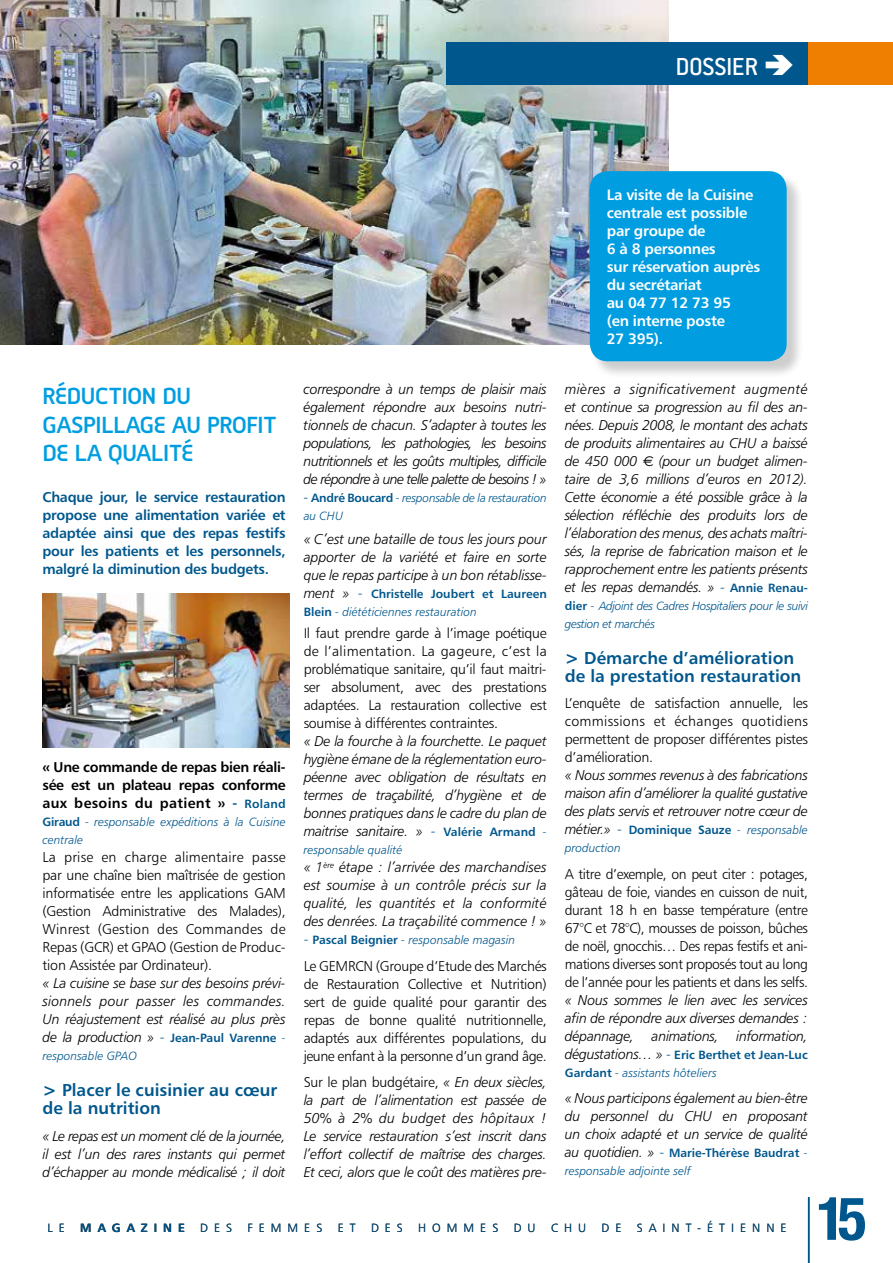
<style>
.page{position:relative;width:893px;height:1263px;background:#fff}
.page>*{position:absolute;margin:0;border:0;box-sizing:border-box;transform-origin:0 0}
.t1{font:700 condensed 60px "Helvetica Neue";color:#00578d}
.t2{font:500 28.5px "Conduit ITC";color:#fff}
.t3{font:500 27px "Conduit ITC";letter-spacing:-.015em;color:#fff}
.t4{font:700 24px "Mic 32";letter-spacing:-.015em;color:#009ee0}
.t5{font:17.25px/18px "Humanist 777 BT Bold B";color:#00578d}
.t6{font:15px/18px "Humanist 777 BT Bold B";letter-spacing:-.02em;color:#fff}
.t7{font:14.25px/18px "Humanist 777 BT Light Italic B";letter-spacing:-.02em;color:#000;text-align:justify}
.t8{font:14.25px/18px "Humanist 777 BT Light B";letter-spacing:-.02em;color:#000;text-align:justify}
.t9{font:14.25px/18px "Humanist 777 BT Bold B";letter-spacing:-.02em;color:#00578d;text-align:justify}
.t10{font:14.25px/18px "Humanist 777 BT Bold B";letter-spacing:-.02em;color:#000;text-align:justify}
.t11{font:12px/18px "Humanist 777 BT Light Italic B";color:#00578d}
.t12{font:12px "Humanist 777 BT Bold B";color:#00578d}
.t13{font:12px/18px "Humanist 777 BT Light Italic B";letter-spacing:-.03em;color:#00578d}
.t14{font:12px/18px "Humanist 777 BT Light Italic B";letter-spacing:-.02em;color:#00578d}
.t15{font:12px "Humanist 777 BT Light B";letter-spacing:.5em;color:#00578d}
.t16{font:12px "Humanist 777 BT Bold B";letter-spacing:.5em;color:#00578d}
.s1{color:#00578d}
.s2{font-size:12px;color:#00578d}
.s3{font-family:"Humanist 777 BT Bold B"}
.s4{font-family:"Humanist 777 BT Light Italic B";font-size:14.25px;color:#000}
.s5{font-family:"Humanist 777 BT Light Italic B";font-size:14.25px}
.s6{font-family:"Humanist 777 BT Light Italic B"}
.s7{font-family:"Humanist 777 BT Light B";font-size:14.25px}
.s8{font-family:"Humanist 777 BT Bold B";font-size:12px;color:#00578d}
.s9{font-family:"Euro Sans"}
.s10{font-family:"Humanist 777 BT Light B";color:#00578d}
</style>
<div class="page">
<img style="left:0;top:0;width:669px;height:344px">
<div style="left:808px;top:43px;width:85px;height:42px;background:#ee7f00"></div>
<div style="left:446px;top:43px;width:362px;height:42px;background:#00578d"></div>
<hr style="left:808px;top:1197px;width:1px;height:66px;background:#00578d">
<div style="left:591px;top:172px;width:213px;height:207px;background:#000;opacity:.2"></div>
<div style="left:590px;top:171px;width:197px;height:190px;background:#009ee0;border-radius:18px"></div>
<img style="left:43px;top:593px;width:247px;height:154px">
<h2 class="t2" style="left:673px;top:50px;width:33px">E-SANTÉ</h2>
<h3 class="t3" style="left:676px;top:51px;width:84px">DOSSIER</h3>
<p class="t6" style="left:607px;top:186px;width:155px">La visite de la Cuisine centrale est possible par groupe de<br>6 à 8 personnes<br>sur réservation auprès du secrétariat<br>au 04 77 12 73 95<br>(en interne poste<br>27 395).</p>
<h3 class="t4" style="left:43px;top:381px;width:14px">Réduc</h3>
<h3 class="t4" style="left:108px;top:381px;width:68px">tion du</h3>
<h3 class="t4" style="left:43px;top:410px;width:27px">gaspilla</h3>
<h3 class="t4" style="left:140px;top:410px;width:139px">ge au profit</h3>
<h3 class="t4" style="left:43px;top:439px;width:92px">de la quali</h3>
<h3 class="t4" style="left:169px;top:439px;width:24px">té</h3>
<p class="t9" style="left:43px;top:488px;width:245px">Chaque jour, le service restauration propose une alimentation variée et adaptée ainsi que des repas festifs pour les patients et les personnels, malgré la diminution des budgets.</p>
<p class="t10" style="left:43px;top:758px;width:245px">« Une commande de repas bien réali&shy;sée est un plateau repas conforme aux besoins du patient » <span class="s1">-</span> <span class="s2">Roland</span></p>
<p class="t11" style="left:43px;top:813px;width:245px"><span class="s3">Giraud</span> - responsable expéditions à la Cuisine centrale</p>
<p class="t8" style="left:43px;top:848px;width:245px">La prise en charge alimentaire passe par une chaîne bien maîtrisée de gestion informatisée entre les applications GAM (Gestion Administrative des Malades), Winrest (Gestion des Commandes de Repas (GCR) et GPAO (Gestion de Produc&shy;tion Assistée par Ordinateur).</p>
<p class="t7" style="left:43px;top:974px;width:245px">« La cuisine se base sur des besoins prévi&shy;sionnels pour passer les commandes.<br>Un réajustement est réalisé au plus près</p>
<p class="t12" style="left:43px;top:1030px;width:245px"><span class="s4">de la production »</span> <span class="s5">-</span> Jean-Paul Varenne <span class="s6">-</span></p>
<p class="t11" style="left:43px;top:1047px;width:96px">responsable GPAO</p>
<p class="t5" style="left:43px;top:1081px;width:236px">&gt; Placer le cuisinier au cœur de la nutrition</p>
<p class="t7" style="left:43px;top:1126px;width:245px">« Le repas est un moment clé de la journée, il est l’un des rares instants qui permet d’échapper au monde médicalisé ; il doit</p>
<p class="t7" style="left:304px;top:379px;width:245px">correspondre à un temps de plaisir mais également répondre aux besoins nutri&shy;tionnels de chacun. S’adapter à toutes les populations, les pathologies, les besoins nutritionnels et les goûts multiples, difficile de répondre à une telle palette de besoins ! »</p>
<p class="t14" style="left:304px;top:488px;width:245px"><span class="s7">-</span> <span class="s3">André Boucard</span> - responsable de la restauration au CHU</p>
<p class="t7" style="left:304px;top:530px;width:245px">« C’est une bataille de tous les jours pour apporter de la variété et faire en sorte que le repas participe à un bon rétablisse-</p>
<p class="t12" style="left:304px;top:586px;width:245px"><span class="s4">ment »</span> <span class="s5">-</span> Christelle Joubert et Laureen</p>
<p class="t11" style="left:304px;top:603px;width:175px"><span class="s3">Blein</span> - diététiciennes restauration</p>
<p class="t8" style="left:304px;top:624px;width:245px">Il faut prendre garde à l’image poétique de l’alimentation. La gageure, c’est la problématique sanitaire, qu’il faut maitri&shy;ser absolument, avec des prestations adaptées. La restauration collective est soumise à différentes contraintes.</p>
<p class="t7" style="left:304px;top:732px;width:245px">« De la fourche à la fourchette. Le paquet hygiène émane de la réglementation euro&shy;péenne avec obligation de résultats en termes de traçabilité, d’hygiène et de bonnes pratiques dans le cadre du plan de maitrise sanitaire. » <span class="s1">-</span> <span class="s8">Valérie Armand</span> <span class="s2">-</span></p>
<p class="t11" style="left:304px;top:841px;width:100px">responsable qualité</p>
<p class="t7" style="left:304px;top:858px;width:245px">« 1<sup>ère</sup> étape : l’arrivée des marchandises est soumise à un contrôle précis sur la qualité, les quantités et la conformité des denrées. La traçabilité commence ! »</p>
<p class="t11" style="left:304px;top:931px;width:213px"><span class="s7">-</span> <span class="s3">Pascal Beignier</span> - responsable magasin</p>
<p class="t8" style="left:304px;top:957px;width:245px">Le GEMRCN (Groupe d’Etude des Marchés de Restauration Collective et Nutrition) sert de guide qualité pour garantir des repas de bonne qualité nutritionnelle, adaptés aux différentes populations, du jeune enfant à la personne d’un grand âge.</p>
<p class="t8" style="left:304px;top:1073px;width:245px">Sur le plan budgétaire, <span class="s6">« En deux siècles,</span></p>
<p class="t7" style="left:304px;top:1091px;width:245px">la part de l’alimentation est passée de 50% à 2% du budget des hôpitaux !<br>Le service restauration s’est inscrit dans l’effort collectif de maîtrise des charges.<br>Et ceci, alors que le coût des matières pre-</p>
<p class="t7" style="left:565px;top:379px;width:245px">mières a significativement augmenté et continue sa progression au fil des an&shy;nées. Depuis 2008, le montant des achats de produits alimentaires au CHU a baissé de 450 000 <span class="s9">€</span> (pour un budget alimen&shy;taire de 3,6 millions d’euros en 2012).<br>Cette économie a été possible grâce à la sélection réfléchie des produits lors de l’élaboration des menus, des achats maîtri&shy;sés, la reprise de fabrication maison et le rapprochement entre les patients présents et les repas demandés. » <span class="s10">-</span> <span class="s8">Annie Renau-</span></p>
<p class="t13" style="left:565px;top:596px;width:245px"><span class="s3">dier</span> - Adjoint des Cadres Hospitaliers pour le suivi gestion et marchés</p>
<p class="t5" style="left:565px;top:648px;width:238px">&gt; Démarche d’amélioration de la prestation restauration</p>
<p class="t8" style="left:565px;top:694px;width:245px">L’enquête de satisfaction annuelle, les commissions et échanges quotidiens permettent de proposer différentes pistes d’amélioration.</p>
<p class="t7" style="left:565px;top:766px;width:245px">« Nous sommes revenus à des fabrications maison afin d’améliorer la qualité gustative des plats servis et retrouver notre cœur de</p>
<p class="t12" style="left:565px;top:822px;width:245px"><span class="s4">métier.»</span> <span class="s5">-</span> Dominique Sauze <span class="s6">- responsable</span></p>
<p class="t11" style="left:565px;top:839px;width:58px">production</p>
<p class="t8" style="left:565px;top:864px;width:245px">A titre d’exemple, on peut citer : potages, gâteau de foie, viandes en cuisson de nuit, durant 18 h en basse température (entre 67°C et 78°C), mousses de poisson, bûches de noël, gnocchis… Des repas festifs et ani&shy;mations diverses sont proposés tout au long de l’année pour les patients et dans les selfs.</p>
<p class="t7" style="left:565px;top:990px;width:245px">« Nous sommes le lien avec les services afin de répondre aux diverses demandes : dépannage, animations, information,</p>
<p class="t12" style="left:565px;top:1047px;width:245px"><span class="s4">dégustations… »</span> <span class="s7">-</span> Eric Berthet et Jean-Luc</p>
<p class="t11" style="left:565px;top:1063px;width:154px"><span class="s3">Gardant</span> - assistants hôteliers</p>
<p class="t7" style="left:565px;top:1089px;width:245px">« Nous participons également au bien-être du personnel du CHU en proposant un choix adapté et un service de qualité</p>
<p class="t12" style="left:565px;top:1145px;width:245px"><span class="s4">au quotidien. »</span> <span class="s7">-</span> Marie-Thérèse Baudrat <span class="s6">-</span></p>
<p class="t11" style="left:565px;top:1162px;width:127px">responsable adjointe self</p>
<p class="t15" style="left:48px;top:1221px;width:19px">L E</p>
<p class="t16" style="left:80px;top:1220px;width:106px">MAGAZINE</p>
<p class="t15" style="left:200px;top:1221px;width:33px">DES</p>
<p class="t15" style="left:248px;top:1221px;width:76px">FEMMES</p>
<p class="t15" style="left:338px;top:1221px;width:19px">E T</p>
<p class="t15" style="left:371px;top:1221px;width:33px">DES</p>
<p class="t15" style="left:418px;top:1221px;width:81px">HOMMES</p>
<p class="t15" style="left:514px;top:1221px;width:24px">D U</p>
<p class="t15" style="left:551px;top:1221px;width:37px">CHU</p>
<p class="t15" style="left:602px;top:1221px;width:21px">D E</p>
<p class="t15" style="left:637px;top:1221px;width:151px">SAINT-ÉTIENNE</p>
<h1 class="t1" style="left:816px;top:1182px;width:52px">15</h1>
</div>
